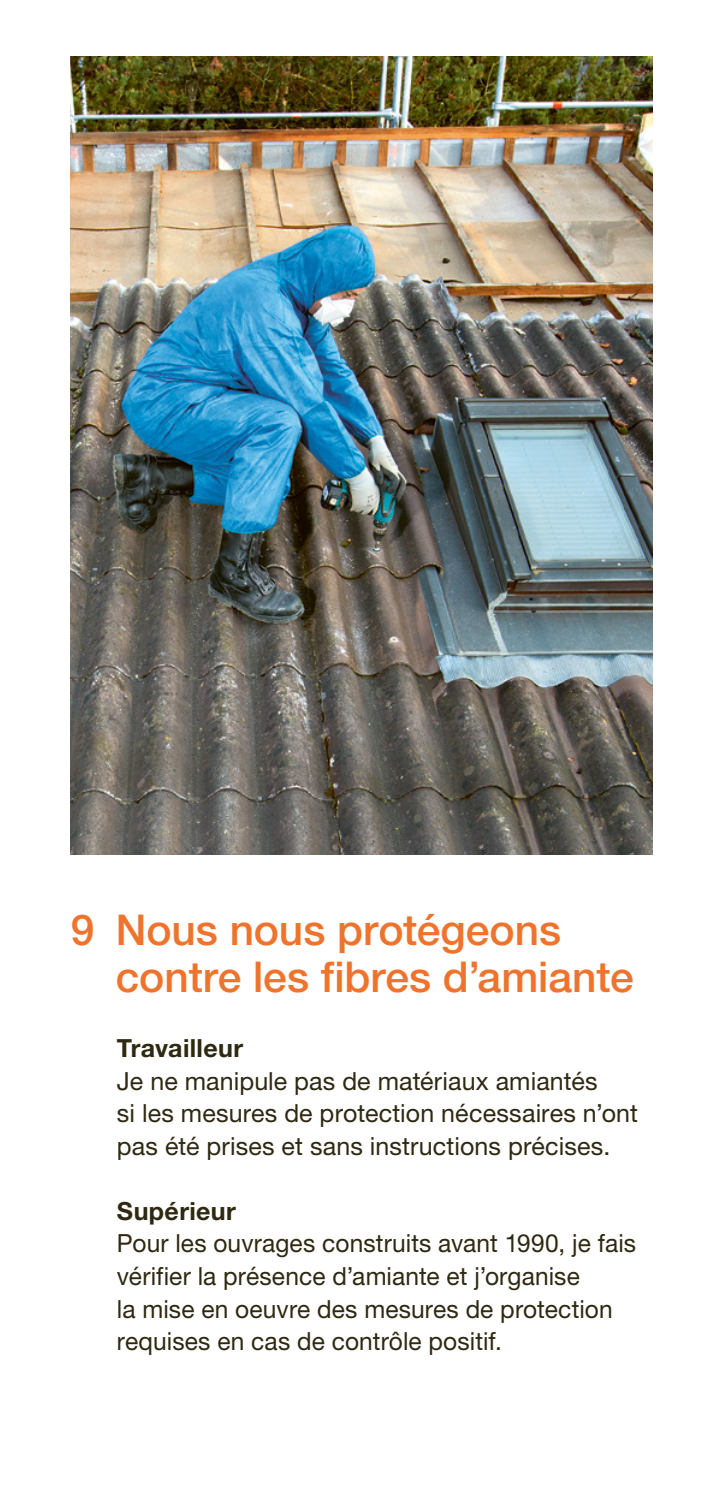
<style>
.page{position:relative;width:723px;height:1489px;background:#fff}
.page>*{position:absolute;margin:0;border:0;box-sizing:border-box;transform-origin:0 0}
.t1{font:500 42.5px/47.5px "Helvetica Neue LT Std";color:#ee742d}
.t2{font:25px/32.5px "Helvetica Neue LT Std";letter-spacing:.005em;color:#2f2912}
.t3{font:700 25px "Helvetica Neue LT Std";letter-spacing:.015em;color:#2f2912}
</style>
<div class="page">
<img style="left:71px;top:57px;width:581px;height:797px">
<h1 class="t1" style="left:116px;top:905px;width:519px;text-indent:-45px">9 Nous nous protégeons contre les fibres d’amiante</h1>
<p class="t3" style="left:117px;top:1032px;width:128px">Travailleur</p>
<p class="t2" style="left:117px;top:1064px;width:522px">Je ne manipule pas de matériaux amiantés<br>si les mesures de protection nécessaires n’ont pas été prises et sans instructions précises.</p>
<p class="t3" style="left:117px;top:1195px;width:121px">Supérieur</p>
<p class="t2" style="left:117px;top:1226px;width:521px">Pour les ouvrages construits avant 1990, je fais vérifier la présence d’amiante et j’organise<br>la mise en oeuvre des mesures de protection requises en cas de contrôle positif.</p>
</div>
